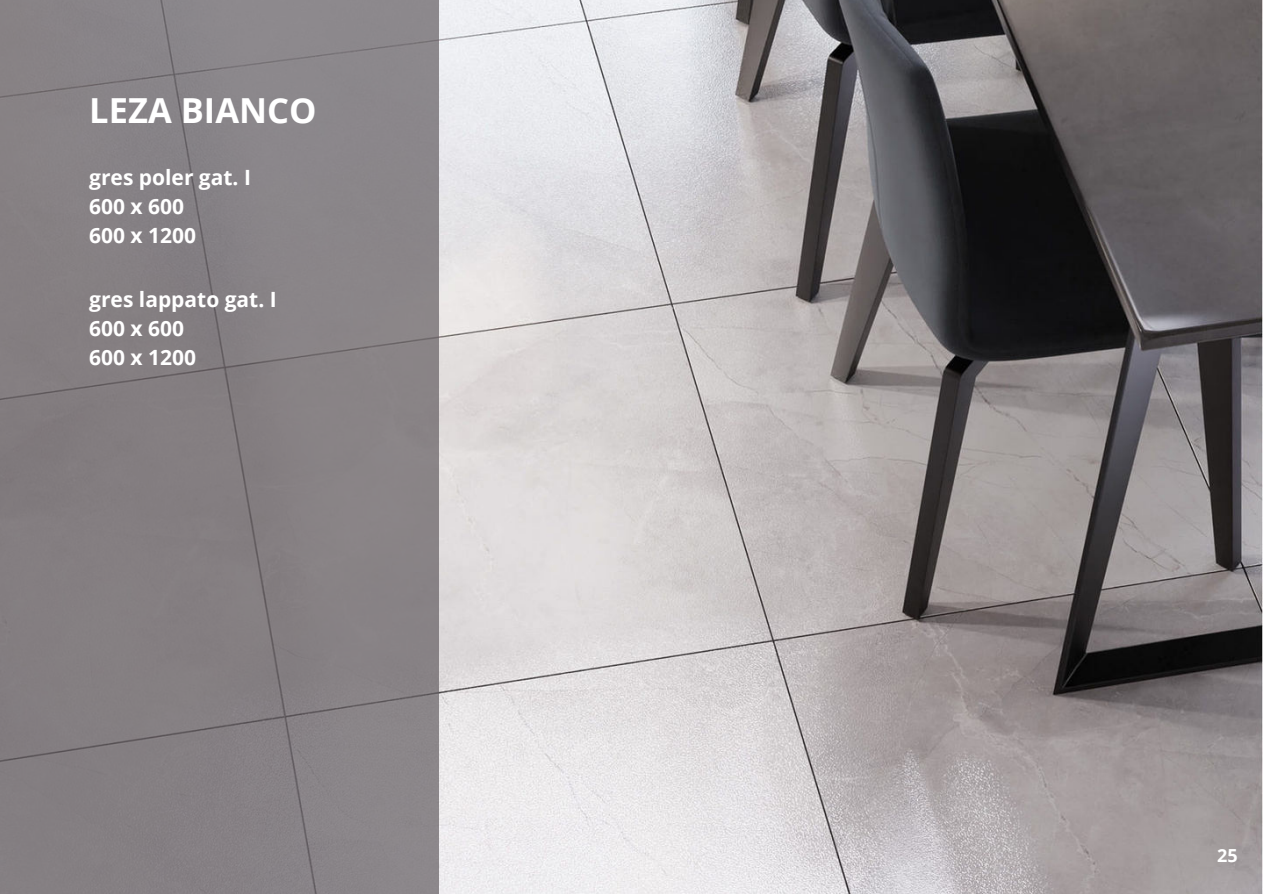
<style>
.page{position:relative;width:1263px;height:894px;background:#fff}
.page>*{position:absolute;margin:0;border:0;box-sizing:border-box;transform-origin:0 0}
.t1{font:700 34.5px "Open Sans";color:#fff}
.t2{font:700 21px/29.2px "Open Sans";color:#fff}
.t3{font:700 18px "Open Sans";color:#fff}
</style>
<div class="page">
<img style="left:439px;top:0;width:823px;height:893px">
<div style="left:0;top:0;width:439px;height:893px;background:#868184"></div>
<h1 class="t1" style="left:89px;top:86px;width:229px">LEZA BIANCO</h1>
<p class="t2" style="left:89px;top:162px;width:163px">gres poler gat. I<br>600 x 600<br>600 x 1200</p>
<p class="t2" style="left:89px;top:284px;width:189px">gres lappato gat. I<br>600 x 600<br>600 x 1200</p>
<p class="t3" style="left:1217px;top:842px;width:22px">25</p>
</div>
